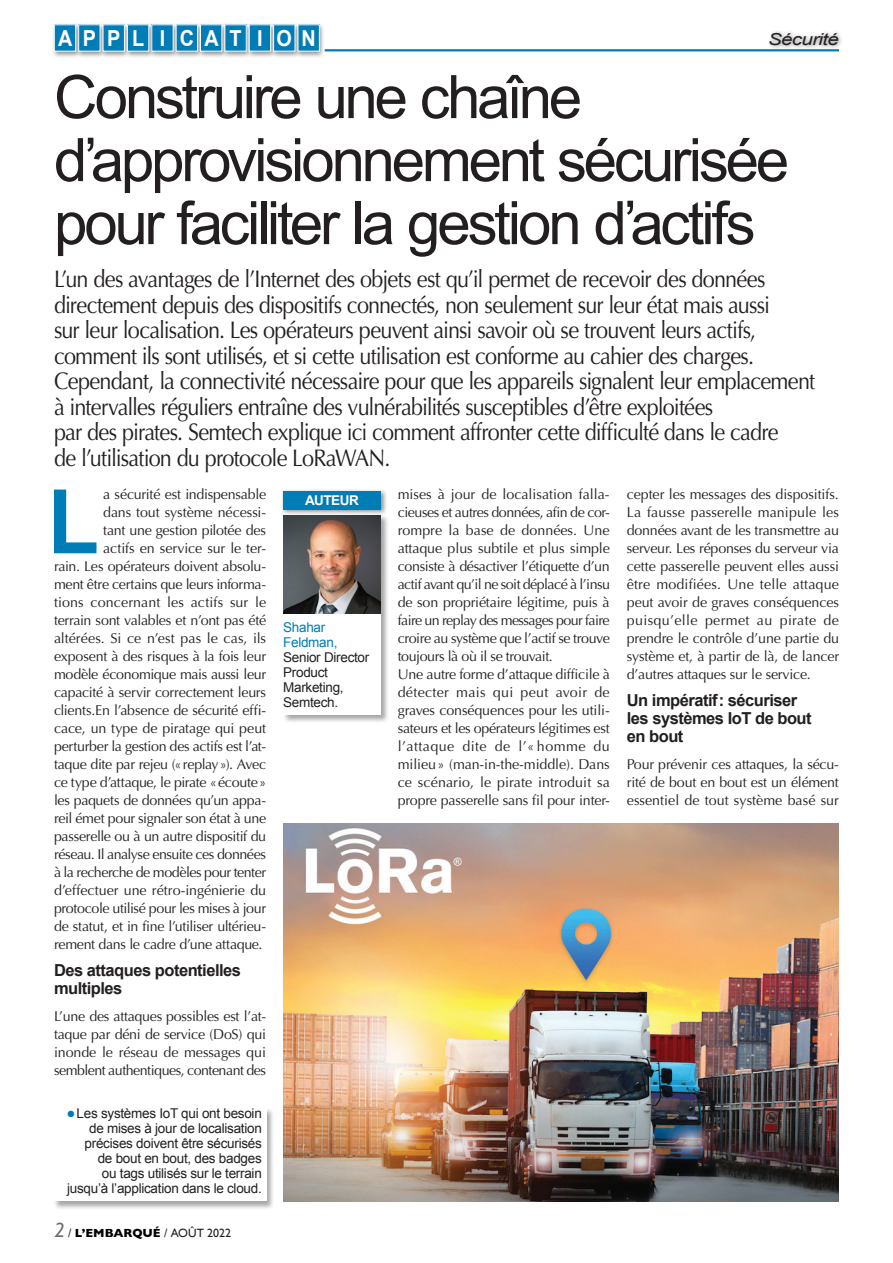
<style>
.page{position:relative;width:893px;height:1263px;background:#fff}
.page>*{position:absolute;margin:0;border:0;box-sizing:border-box;transform-origin:0 0}
.t1{font:700 89.7px "Arial";color:#007cb6;scale:.94 1}
.t2{font:60px/63px "Arial";letter-spacing:-.055em;color:#231f20}
.t3{font:24px/25.5px "Optima";letter-spacing:-.035em;color:#231f20;scale:.9 1}
.t4{font:700 22.05px "Arial";letter-spacing:.535em;color:#fff;scale:.9 1}
.t5{font:700 16.5px/18px "Arial";letter-spacing:-.03em;color:#231f20}
.t6{font:italic 16.5px "Arial";letter-spacing:-.03em;color:#231f20;scale:1.24 1}
.t7{font:14.25px/18px "Optima";letter-spacing:-.015em;color:#231f20;text-align:justify}
.t8{font:13.5px/15px "Arial";letter-spacing:-.02em;color:#231f20}
.t9{font:13.5px/15px "Arial";letter-spacing:-.02em;color:#007cb6}
.t10{font:700 13.5px "Arial";letter-spacing:-.035em;color:#fff}
.t11{font:12px "Gill Sans";color:#231f20}
.s1{color:#007cb6}
.s2{font-style:italic;font-size:21px;color:#6c6d70}
.s3{font-weight:700;color:#000}
</style>
<div class="page">
<div style="left:51px;top:23px;width:31px;height:35px;background:#231f20;opacity:.5"></div>
<div style="left:54px;top:25px;width:22px;height:26px;background:#007cb6"></div>
<div style="left:54px;top:24px;width:22px;height:27px;border:1px solid #fff"></div>
<div style="left:75px;top:23px;width:31px;height:35px;background:#231f20;opacity:.5"></div>
<div style="left:79px;top:25px;width:21px;height:26px;background:#007cb6"></div>
<div style="left:100px;top:23px;width:31px;height:35px;background:#231f20;opacity:.5"></div>
<div style="left:103px;top:25px;width:21px;height:26px;background:#007cb6"></div>
<div style="left:124px;top:23px;width:31px;height:35px;background:#231f20;opacity:.5"></div>
<div style="left:127px;top:25px;width:22px;height:26px;background:#007cb6"></div>
<div style="left:127px;top:24px;width:22px;height:27px;border:1px solid #fff"></div>
<div style="left:149px;top:23px;width:30px;height:35px;background:#231f20;opacity:.5"></div>
<div style="left:152px;top:25px;width:21px;height:26px;background:#007cb6"></div>
<div style="left:173px;top:23px;width:31px;height:35px;background:#231f20;opacity:.5"></div>
<div style="left:176px;top:25px;width:22px;height:26px;background:#007cb6"></div>
<div style="left:197px;top:23px;width:31px;height:35px;background:#231f20;opacity:.5"></div>
<div style="left:200px;top:25px;width:22px;height:26px;background:#007cb6"></div>
<div style="left:200px;top:24px;width:22px;height:27px;border:1px solid #fff"></div>
<div style="left:222px;top:23px;width:30px;height:35px;background:#231f20;opacity:.5"></div>
<div style="left:225px;top:25px;width:21px;height:26px;background:#007cb6"></div>
<div style="left:246px;top:23px;width:31px;height:35px;background:#231f20;opacity:.5"></div>
<div style="left:249px;top:25px;width:22px;height:26px;background:#007cb6"></div>
<div style="left:270px;top:23px;width:31px;height:35px;background:#231f20;opacity:.5"></div>
<div style="left:274px;top:25px;width:21px;height:26px;background:#007cb6"></div>
<div style="left:295px;top:23px;width:31px;height:35px;background:#231f20;opacity:.5"></div>
<div style="left:298px;top:25px;width:21px;height:26px;background:#007cb6"></div>
<div style="left:766px;top:29px;width:78px;height:21px;background:#231f20;opacity:.5"></div>
<hr style="left:325px;top:49px;width:514px;height:2px;background:#007cb6">
<div style="left:282px;top:515px;width:107px;height:209px;background:#231f20;opacity:.4"></div>
<div style="left:283px;top:515px;width:98px;height:200px;background:#fff"></div>
<img style="left:283px;top:516px;width:98px;height:98px">
<div style="left:281px;top:489px;width:106px;height:27px;background:#231f20;opacity:.5"></div>
<div style="left:283px;top:491px;width:98px;height:18px;background:#007cb6"></div>
<div style="left:53px;top:1108px;width:222px;height:102px;background:#231f20;opacity:.4"></div>
<div style="left:54px;top:1108px;width:212px;height:93px;background:#fff"></div>
<img style="left:283px;top:823px;width:556px;height:378px">
<h3 class="t4" style="left:58px;top:24px;width:288px">APPL I CAT I ON</h3>
<p class="t6" style="left:768px;top:29px;width:59px">Sécurité</p>
<h2 class="t2" style="left:54px;top:66px;width:737px">Construire une chaîne d’approvisionnement sécurisée pour faciliter la gestion d’actifs</h2>
<p class="t3" style="left:54px;top:267px;width:847px">L’un des avantages de l’Internet des objets est qu’il permet de recevoir des données directement depuis des dispositifs connectés, non seulement sur leur état mais aussi<br>sur leur localisation. Les opérateurs peuvent ainsi savoir où se trouvent leurs actifs, comment ils sont utilisés, et si cette utilisation est conforme au cahier des charges.<br>Cependant, la connectivité nécessaire pour que les appareils signalent leur emplacement à intervalles réguliers entraîne des vulnérabilités susceptibles d’être exploitées<br>par des pirates. Semtech explique ici comment affronter cette difficulté dans le cadre<br>de l’utilisation du protocole LoRaWAN.</p>
<h1 class="t1" style="left:48px;top:463px;width:56px">L</h1>
<p class="t7" style="left:398px;top:486px;width:214px;text-align:left">mises à jour de localisation falla&shy;cieuses et autres données, afin de cor&shy;rompre la base de données. Une attaque plus subtile et plus simple consiste à désactiver l’étiquette d’un actif avant qu’il ne soit déplacé à l’insu de son propriétaire légitime, puis à faire un replay des messages pour faire croire au système que l’actif se trouve toujours là où il se trouvait.<br>Une autre forme d’attaque difficile à détecter mais qui peut avoir de graves conséquences pour les utili&shy;sateurs et les opérateurs légitimes est l’attaque dite de l’« homme du milieu» (man-in-the-middle). Dans ce scénario, le pirate introduit sa propre passerelle sans fil pour inter-</p>
<p class="t7" style="left:627px;top:485px;width:214px">cepter les messages des dispositifs.<br>La fausse passerelle manipule les données avant de les transmettre au serveur. Les réponses du serveur via cette passerelle peuvent elles aussi être modifiées. Une telle attaque peut avoir de graves conséquences puisqu’elle permet au pirate de prendre le contrôle d’une partie du système et, à partir de là, de lancer d’autres attaques sur le service.</p>
<p class="t7" style="left:54px;top:486px;width:214px;text-align:right">a sécurité est indispensable<br>dans tout système nécessi-<br>tant une gestion pilotée des<br>actifs en service sur le ter-<br>rain. Les opérateurs doivent absolu&shy;ment être certains que leurs informa&shy;tions concernant les actifs sur le terrain sont valables et n’ont pas été altérées. Si ce n’est pas le cas, ils exposent à des risques à la fois leur modèle économique mais aussi leur capacité à servir correctement leurs clients.En l’absence de sécurité effi&shy;cace, un type de piratage qui peut perturber la gestion des actifs est l’at&shy;taque dite par rejeu («replay»). Avec ce type d’attaque, le pirate «écoute» les paquets de données qu’un appa&shy;reil émet pour signaler son état à une passerelle ou à un autre dispositif du réseau. Il analyse ensuite ces données à la recherche de modèles pour tenter d’effectuer une rétro-ingénierie du protocole utilisé pour les mises à jour de statut, et in fine l’utiliser ultérieu&shy;rement dans le cadre d’une attaque.</p>
<p class="t5" style="left:54px;top:961px;width:189px">Des attaques potentielles multiples</p>
<p class="t7" style="left:54px;top:1008px;width:214px">L’une des attaques possibles est l’at&shy;taque par déni de service (DoS) qui inonde le réseau de messages qui semblent authentiques, contenant des</p>
<p class="t10" style="left:305px;top:491px;width:55px">AUTEUR</p>
<p class="t9" style="left:283px;top:620px;width:56px">Shahar<br>Feldman,</p>
<p class="t8" style="left:283px;top:650px;width:88px">Senior Director<br>Product<br>Marketing,<br>Semtech.</p>
<p class="t5" style="left:627px;top:691px;width:186px">Un impératif: sécuriser les systèmes IoT de bout en bout</p>
<p class="t7" style="left:627px;top:756px;width:214px">Pour prévenir ces attaques, la sécu&shy;rité de bout en bout est un élément essentiel de tout système basé sur</p>
<p class="t8" style="left:67px;top:1106px;width:196px;text-align:right"><span class="s1">●</span> Les systèmes IoT qui ont besoin de mises à jour de localisation précises doivent être sécurisés de bout en bout, des badges<br>ou tags utilisés sur le terrain jusqu’à l’application dans le cloud.</p>
<p class="t11" style="left:54px;top:1226px;width:179px"><span class="s2">2</span> / <span class="s3">L’EMBARQUÉ</span> / AOÛT 2022</p>
</div>
